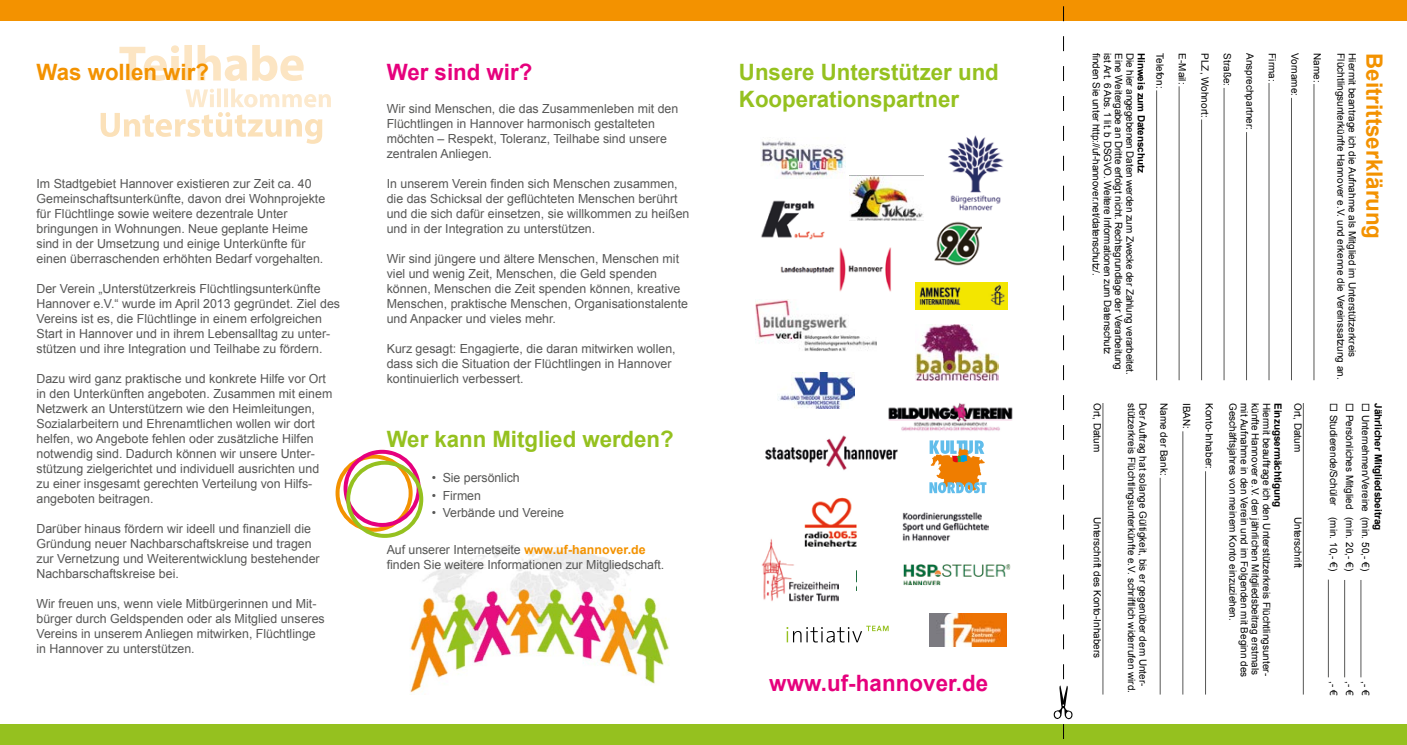
<style>
.page{position:relative;width:1407px;height:745px;background:#fff}
.page>*{position:absolute;margin:0;border:0;box-sizing:border-box;transform-origin:0 0}
.t1{font:700 22.5px/26.2px "Arial";color:#95c11f}
.t2{font:700 22.5px "Arial";color:#f39200}
.t3{font:700 22.5px "Arial";letter-spacing:.005em;color:#e6007d}
.t4{font:12.5px/15px "Arial";color:#575756}
.t5{font:10px "Arial";letter-spacing:.005em;color:#000}
.t6{font:700 10px "Arial";letter-spacing:.005em;color:#000}
.s1{font-weight:700;color:#f39200}
</style>
<div class="page">
<img style="left:410px;top:545px;width:259px;height:148px">
<svg style="left:335px;top:449px;width:88px;height:88px"></svg>
<div style="left:0;top:0;width:1407px;height:20px;background:#f39200"></div>
<div style="left:0;top:724px;width:1407px;height:20px;background:#95c11f"></div>
<img style="left:762px;top:539px;width:76px;height:63px">
<img style="left:786px;top:497px;width:71px;height:67px">
<img style="left:780px;top:247px;width:111px;height:45px">
<img style="left:755px;top:300px;width:121px;height:51px">
<img style="left:902px;top:512px;width:86px;height:30px">
<img style="left:761px;top:200px;width:64px;height:40px">
<img style="left:761px;top:140px;width:85px;height:37px">
<img style="left:915px;top:282px;width:92px;height:28px">
<img style="left:888px;top:403px;width:125px;height:28px">
<img style="left:777px;top:372px;width:78px;height:36px">
<img style="left:948px;top:135px;width:56px;height:76px">
<img style="left:929px;top:613px;width:78px;height:32px">
<img style="left:765px;top:435px;width:133px;height:35px">
<img style="left:934px;top:221px;width:47px;height:45px">
<img style="left:849px;top:175px;width:74px;height:45px">
<img style="left:915px;top:324px;width:84px;height:56px">
<img style="left:904px;top:564px;width:106px;height:20px">
<svg style="left:856px;top:570px;width:1px;height:20px"></svg>
<svg style="left:929px;top:440px;width:57px;height:53px"></svg>
<hr style="left:1313px;top:84px;width:1px;height:296px;background:#575756">
<hr style="left:1303px;top:403px;width:1px;height:291px;background:#575756">
<hr style="left:1102px;top:403px;width:1px;height:291px;background:#575756">
<hr style="left:1160px;top:477px;width:1px;height:217px;background:#575756">
<hr style="left:1182px;top:431px;width:1px;height:263px;background:#575756">
<hr style="left:1205px;top:471px;width:1px;height:223px;background:#575756">
<hr style="left:1360px;top:579px;width:1px;height:98px;background:#575756">
<hr style="left:1156px;top:90px;width:1px;height:290px;background:#575756">
<hr style="left:1179px;top:86px;width:1px;height:294px;background:#575756">
<hr style="left:1201px;top:119px;width:1px;height:261px;background:#575756">
<hr style="left:1224px;top:88px;width:1px;height:292px;background:#575756">
<hr style="left:1246px;top:132px;width:1px;height:248px;background:#575756">
<hr style="left:1269px;top:83px;width:1px;height:297px;background:#575756">
<hr style="left:1328px;top:579px;width:1px;height:98px;background:#575756">
<hr style="left:1291px;top:98px;width:1px;height:282px;background:#575756">
<hr style="left:1344px;top:579px;width:1px;height:98px;background:#575756">
<svg style="left:786px;top:625px;width:102px;height:17px"></svg>
<svg style="left:101px;top:88px;width:230px;height:56px"></svg>
<svg style="left:119px;top:45px;width:185px;height:36px"></svg>
<svg style="left:1053px;top:6px;width:19px;height:733px"></svg>
<h1 class="t2" style="left:37px;top:57px;width:174px">Was wollen wir?</h1>
<h1 class="t3" style="left:387px;top:57px;width:147px">Wer sind wir?</h1>
<p class="t4" style="left:387px;top:101px;width:293px">Wir sind Menschen, die das Zusammenleben mit den Flüchtlingen in Hannover harmonisch gestalteten möchten – Respekt, Toleranz, Teilhabe sind unsere zentralen Anliegen.</p>
<p class="t4" style="left:387px;top:176px;width:304px">In unserem Verein finden sich Menschen zusammen, die das Schicksal der geflüchteten Menschen berührt und die sich dafür einsetzen, sie willkommen zu heißen und in der Integration zu unterstützen.</p>
<p class="t4" style="left:387px;top:251px;width:303px">Wir sind jüngere und ältere Menschen, Menschen mit viel und wenig Zeit, Menschen, die Geld spenden können, Menschen die Zeit spenden können, kreative Menschen, praktische Menschen, Organisationstalente und Anpacker und vieles mehr.</p>
<p class="t4" style="left:387px;top:341px;width:290px">Kurz gesagt: Engagierte, die daran mitwirken wollen, dass sich die Situation der Flüchtlingen in Hannover kontinuierlich verbessert.</p>
<p class="t4" style="left:36px;top:176px;width:290px">Im Stadtgebiet Hannover existieren zur Zeit ca. 40<br>Gemeinschaftsunterkünfte, davon drei Wohnprojekte für Flüchtlinge sowie weitere dezentrale Unter bringungen in Wohnungen. Neue geplante Heime sind in der Umsetzung und einige Unterkünfte für einen überraschenden erhöhten Bedarf vorgehalten.</p>
<p class="t4" style="left:36px;top:281px;width:305px">Der Verein „Unterstützerkreis Flüchtlingsunterkünfte Hannover e.V.“ wurde im April 2013 gegründet. Ziel des Vereins ist es, die Flüchtlinge in einem erfolgreichen Start in Hannover und in ihrem Lebensalltag zu unter&shy;stützen und ihre Integration und Teilhabe zu fördern.</p>
<p class="t4" style="left:36px;top:371px;width:297px">Dazu wird ganz praktische und konkrete Hilfe vor Ort in den Unterkünften angeboten. Zusammen mit einem Netzwerk an Unterstützern wie den Heimleitungen, Sozialarbeitern und Ehrenamtlichen wollen wir dort helfen, wo Angebote fehlen oder zusätzliche Hilfen notwendig sind. Dadurch können wir unsere Unter&shy;stützung zielgerichtet und individuell ausrichten und zu einer insgesamt gerechten Verteilung von Hilfs&shy;angeboten beitragen.</p>
<p class="t4" style="left:36px;top:521px;width:285px">Darüber hinaus fördern wir ideell und finanziell die Gründung neuer Nachbarschaftskreise und tragen zur Vernetzung und Weiterentwicklung bestehender Nachbarschaftskreise bei.</p>
<p class="t4" style="left:36px;top:596px;width:290px">Wir freuen uns, wenn viele Mitbürgerinnen und Mit&shy;bürger durch Geldspenden oder als Mitglied unseres Vereins in unserem Anliegen mitwirken, Flüchtlinge in Hannover zu unterstützen.</p>
<h1 class="t1" style="left:387px;top:426px;width:288px">Wer kann Mitglied werden?</h1>
<p class="t4" style="left:432px;top:470px;width:89px">• Sie persönlich</p>
<p class="t4" style="left:432px;top:487px;width:51px">• Firmen</p>
<p class="t4" style="left:432px;top:505px;width:134px">• Verbände und Vereine</p>
<p class="t4" style="left:387px;top:541px;width:279px">Auf unserer Internetseite <span class="s1">www.uf-hannover.de </span>finden Sie weitere Informationen zur Mitgliedschaft.</p>
<h1 class="t1" style="left:739px;top:60px;width:261px">Unsere Unterstützer und<br>Kooperationspartner</h1>
<h1 class="t3" style="left:769px;top:667px;width:220px">www.uf-hannover.de</h1>
<p class="t5" style="left:1136px;top:53px;width:323px;rotate:90deg">Die hier angegebenen Daten werden zum Zwecke der Zahlung verarbeitet.</p>
<p class="t6" style="left:1148px;top:53px;width:121px;rotate:90deg">Hinweis zum Datenschutz</p>
<p class="t5" style="left:1166px;top:53px;width:37px;rotate:90deg">Telefon:</p>
<p class="t5" style="left:1189px;top:53px;width:33px;rotate:90deg">E-Mail:</p>
<p class="t5" style="left:1211px;top:53px;width:66px;rotate:90deg">PLZ, Wohnort:</p>
<p class="t5" style="left:1234px;top:53px;width:34px;rotate:90deg">Straße:</p>
<p class="t5" style="left:1256px;top:53px;width:78px;rotate:90deg">Ansprechpartner:</p>
<p class="t5" style="left:1279px;top:53px;width:30px;rotate:90deg">Firma:</p>
<p class="t5" style="left:1301px;top:53px;width:44px;rotate:90deg">Vorname:</p>
<p class="t5" style="left:1324px;top:53px;width:31px;rotate:90deg">Name:</p>
<p class="t5" style="left:1347px;top:53px;width:328px;rotate:90deg">Flüchtlingsunterkünfte Hannover e.V. und erkenne die Vereinssatzung an.</p>
<p class="t5" style="left:1359px;top:53px;width:305px;rotate:90deg">Hiermit beantrage ich die Aufnahme als Mitglied im Unterstützerkreis</p>
<p class="t5" style="left:1103px;top:53px;width:224px;rotate:90deg">finden Sie unter http://uf-hannover.net/datenschutz/.</p>
<p class="t5" style="left:1114px;top:53px;width:302px;rotate:90deg">ist Art. 6 Abs. 1 lit. b DSGVO. Weitere Informationen zum Datenschutz</p>
<p class="t5" style="left:1125px;top:53px;width:318px;rotate:90deg">Eine Weitergabe an Dritte erfolgt nicht. Rechtsgrundlage der Verarbeitung</p>
<h1 class="t2" style="left:1389px;top:53px;width:187px;rotate:90deg">Beitrittserklärung</h1>
<p class="t5" style="left:1104px;top:403px;width:50px;rotate:90deg">Ort, Datum</p>
<p class="t5" style="left:1138px;top:403px;width:291px;rotate:90deg">stützerkreis Flüchtlingsunterkünfte e.V. schriftlich widerrufen wird.</p>
<p class="t5" style="left:1149px;top:403px;width:285px;rotate:90deg">Der Auftrag hat solange Gültigkeit, bis er gegenüber dem Unter-</p>
<p class="t5" style="left:1170px;top:403px;width:74px;rotate:90deg">Name der Bank:</p>
<p class="t5" style="left:1193px;top:403px;width:28px;rotate:90deg">IBAN:</p>
<p class="t5" style="left:1215px;top:403px;width:68px;rotate:90deg">Konto-Inhaber:</p>
<p class="t5" style="left:1239px;top:403px;width:219px;rotate:90deg">Geschäftsjahres von meinem Konto einzuziehen.</p>
<p class="t5" style="left:1250px;top:403px;width:276px;rotate:90deg">mit Aufnahme in den Verein und im Folgenden mit Beginn des</p>
<p class="t5" style="left:1262px;top:403px;width:273px;rotate:90deg">künfte Hannover e.V. den jährlichen Mitgliedsbeitrag erstmals</p>
<p class="t5" style="left:1273px;top:403px;width:274px;rotate:90deg">Hiermit beauftrage ich den Unterstützerkreis Flüchtlingsunter-</p>
<p class="t6" style="left:1284px;top:403px;width:106px;rotate:90deg">Einzugsermächtigung</p>
<p class="t5" style="left:1104px;top:516px;width:143px;rotate:90deg">Unterschrift des Konto-Inhabers</p>
<p class="t5" style="left:1304px;top:403px;width:50px;rotate:90deg">Ort, Datum</p>
<p class="t5" style="left:1304px;top:516px;width:53px;rotate:90deg">Unterschrift</p>
<p class="t5" style="left:1372px;top:403px;width:169px;rotate:90deg">◻ Unternehmen/Vereine (min. 50,- €)</p>
<p class="t6" style="left:1385px;top:403px;width:129px;rotate:90deg">Jährlicher Mitgliedsbeitrag</p>
<p class="t5" style="left:1340px;top:403px;width:169px;rotate:90deg">◻ Studierende/Schüler (min. 10,- €)</p>
<p class="t5" style="left:1356px;top:403px;width:169px;rotate:90deg">◻ Persönliches Mitglied (min. 20,- €)</p>
<p class="t5" style="left:1340px;top:680px;width:16px;rotate:90deg">,- €</p>
<p class="t5" style="left:1356px;top:680px;width:16px;rotate:90deg">,- €</p>
<p class="t5" style="left:1372px;top:680px;width:16px;rotate:90deg">,- €</p>
</div>
